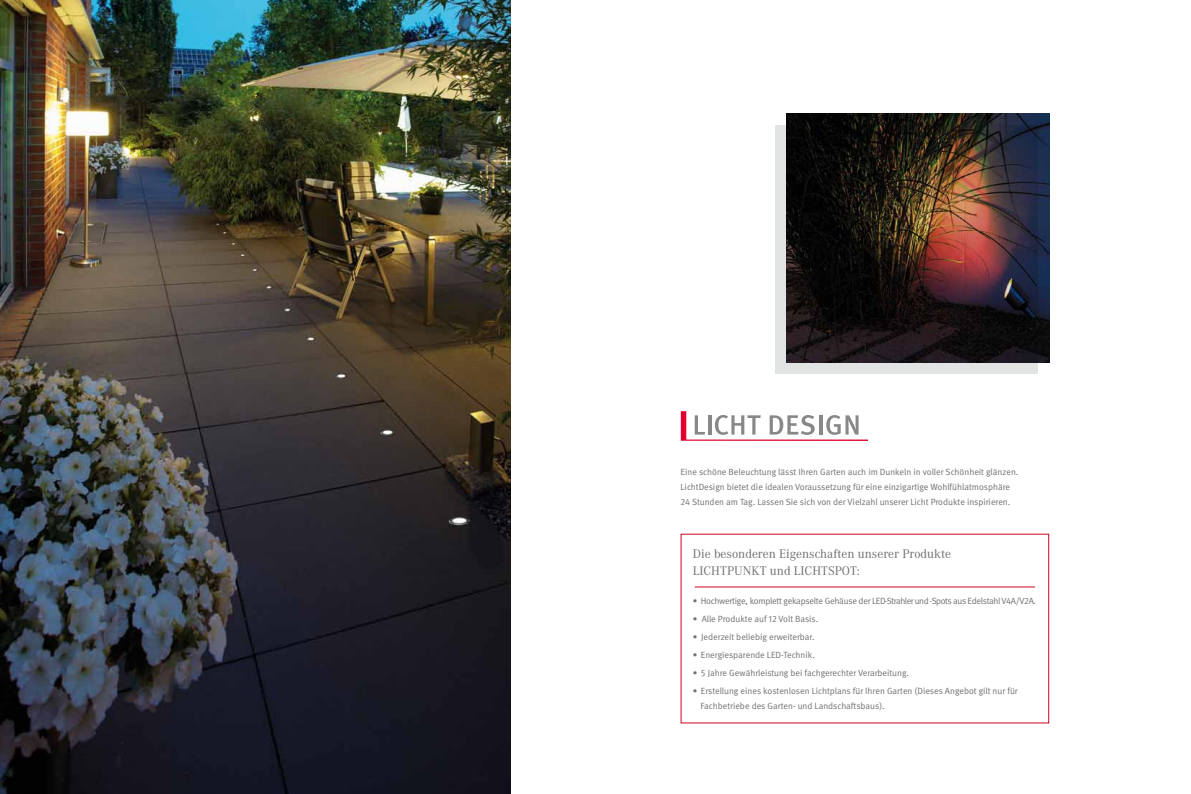
<style>
.page{position:relative;width:1191px;height:794px;background:#fff}
.page>*{position:absolute;margin:0;border:0;box-sizing:border-box;transform-origin:0 0}
.t1{font:13px/17px "Corporate A";color:#707172}
.t2{font:9px/15px "Meta Normal";color:#707172}
.t3{font:9px "Meta Normal";letter-spacing:-.035em;color:#707172}
.s1{font-family:"Meta Normal Expert"}
</style>
<div class="page">
<img style="left:0;top:0;width:510px;height:794px">
<svg style="left:681px;top:411px;width:187px;height:30px"></svg>
<img style="left:787px;top:113px;width:262px;height:249px">
<img style="left:775px;top:125px;width:262px;height:248px">
<hr style="left:694px;top:587px;width:341px;height:1px;background:#cd071e">
<p class="t2" style="left:680px;top:464px;width:339px">Eine schöne Beleuchtung lässt Ihren Garten auch im Dunkeln in voller Schönheit glänzen.<br>LichtDesign bietet die idealen Voraussetzung für eine einzigartige Wohlfühlatmosphäre<br><span class="s1">24</span> Stunden am Tag. Lassen Sie sich von der Vielzahl unserer Licht Produkte inspirieren.</p>
<h1 class="t1" style="left:693px;top:545px;width:259px">Die besonderen Eigenschaften unserer Produkte<br>Lichtpunkt und Lichtspot:</h1>
<p class="t3" style="left:693px;top:596px;width:345px">• Hochwertige, komplett gekapselte Gehäuse der LED-Strahler und -Spots aus Edelstahl V<span class="s1">4</span>A/V<span class="s1">2</span>A.</p>
<p class="t2" style="left:693px;top:611px;width:127px">• Alle Produkte auf <span class="s1">12</span> Volt Basis.</p>
<p class="t2" style="left:693px;top:629px;width:123px">• Jederzeit beliebig erweiterbar.</p>
<p class="t2" style="left:693px;top:647px;width:123px">• Energiesparende LED-Technik.</p>
<p class="t2" style="left:693px;top:665px;width:218px">• <span class="s1">5</span> Jahre Gewährleistung bei fachgerechter Verarbeitung.</p>
<p class="t2" style="left:700px;top:683px;width:319px;text-indent:-7px">• Erstellung eines kostenlosen Lichtplans für Ihren Garten (Dieses Angebot gilt nur für<br>Fachbetriebe des Garten- und Landschaftsbaus).</p>
</div>
